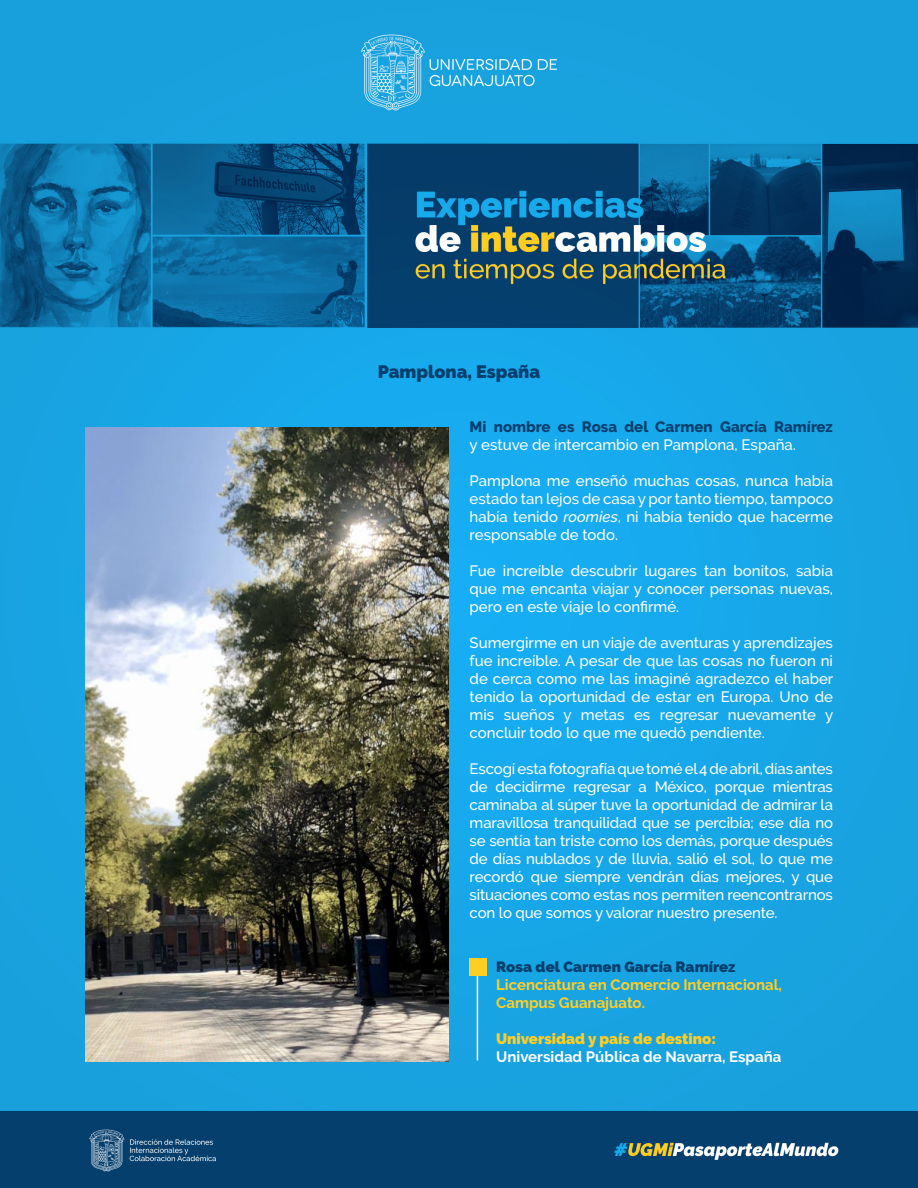
<style>
.page{position:relative;width:918px;height:1188px;background:#fff}
.page>*{position:absolute;margin:0;border:0;box-sizing:border-box;transform-origin:0 0}
.t1{font:900 18px "Raleway";color:#053f6d}
.t2{font:500 15px/18px "Raleway";color:#fff;text-align:justify}
.t3{font:700 15px "Raleway";color:#ffce23}
.t4{font:700 15px "Raleway";color:#fff}
.t5{font:800 15px "Raleway";color:#053f6d}
.t6{font:900 15px "Raleway";color:#ffce23}
.s1{font-weight:800;color:#053f6d}
.s2{font-style:italic}
</style>
<div class="page">
<img style="left:0;top:0;width:918px;height:1188px">
<img style="left:85px;top:428px;width:363px;height:634px">
<hr style="left:477px;top:971px;width:1px;height:89px;background:#fff">
<div style="left:470px;top:959px;width:17px;height:17px;background:#ffce23"></div>
<p class="t1" style="left:378px;top:361px;width:164px">Pamplona, España</p>
<p class="t2" style="left:470px;top:418px;width:365px"><span class="s1">Mi nombre es Rosa del Carmen García Ramírez </span>y estuve de intercambio en Pamplona, España.</p>
<p class="t2" style="left:470px;top:472px;width:365px">Pamplona me enseñó muchas cosas, nunca había estado tan lejos de casa y por tanto tiempo, tampoco había tenido <span class="s2">roomies</span>, ni había tenido que hacerme responsable de todo.</p>
<p class="t2" style="left:470px;top:562px;width:365px">Fue increíble descubrir lugares tan bonitos, sabía que me encanta viajar y conocer personas nuevas, pero en este viaje lo confirmé.</p>
<p class="t2" style="left:470px;top:634px;width:365px">Sumergirme en un viaje de aventuras y aprendizajes fue increíble. A pesar de que las cosas no fueron ni de cerca como me las imaginé agradezco el haber tenido la oportunidad de estar en Europa. Uno de mis sueños y metas es regresar nuevamente y concluir todo lo que me quedó pendiente.</p>
<p class="t2" style="left:470px;top:760px;width:365px">Escogí esta fotografía que tomé el 4 de abril, días antes de decidirme regresar a México, porque mientras caminaba al súper tuve la oportunidad de admirar la maravillosa tranquilidad que se percibía; ese día no se sentía tan triste como los demás, porque después de días nublados y de lluvia, salió el sol, lo que me recordó que siempre vendrán días mejores, y que situaciones como estas nos permiten reencontrarnos con lo que somos y valorar nuestro presente.</p>
<p class="t5" style="left:496px;top:958px;width:241px">Rosa del Carmen García Ramírez</p>
<p class="t3" style="left:496px;top:976px;width:287px">Licenciatura en Comercio Internacional,</p>
<p class="t3" style="left:496px;top:994px;width:150px">Campus Guanajuato.</p>
<p class="t6" style="left:496px;top:1030px;width:221px">Universidad y país de destino:</p>
<p class="t4" style="left:496px;top:1048px;width:287px">Universidad Pública de Navarra, España</p>
</div>
